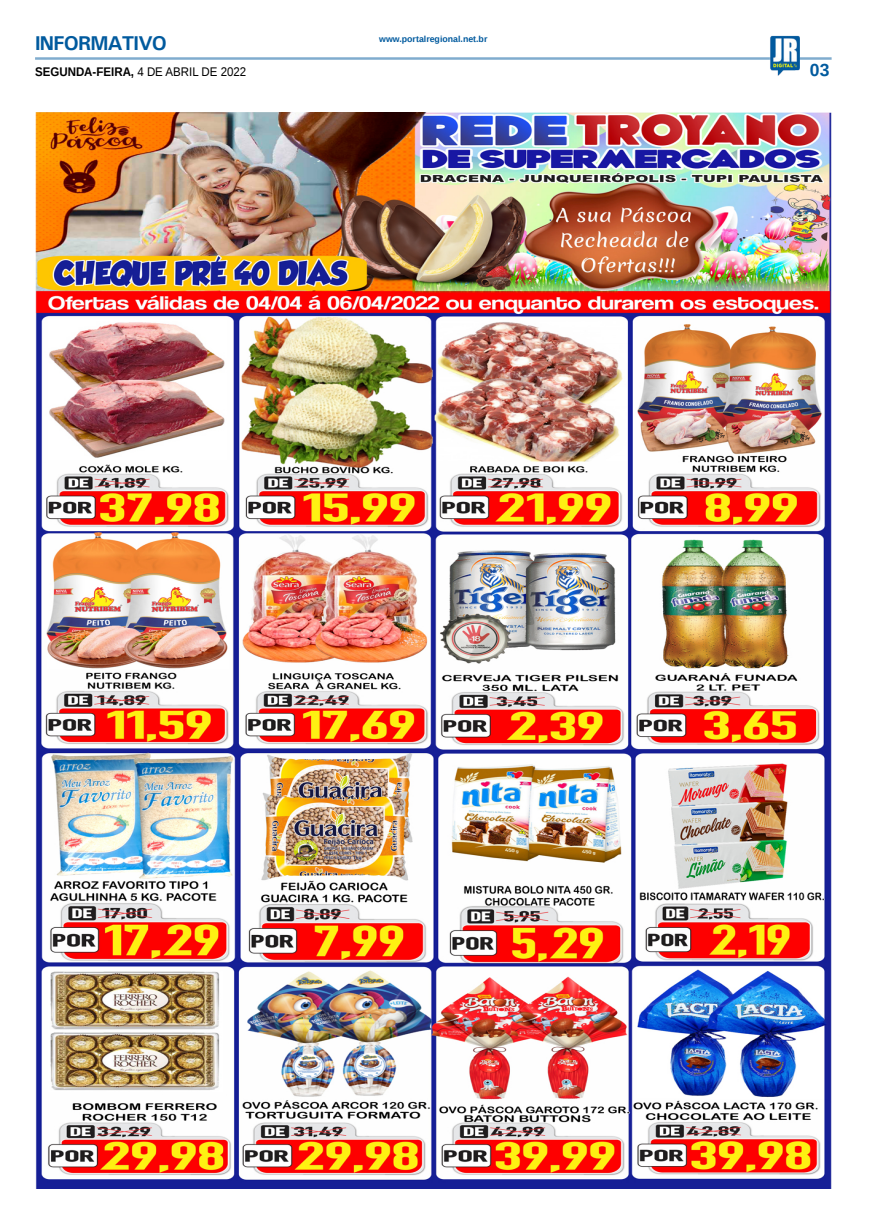
<style>
.page{position:relative;width:869px;height:1223px;background:#fff}
.page>*{position:absolute;margin:0;border:0;box-sizing:border-box;transform-origin:0 0}
.TITULO_PG{font:700 20px "Univers";letter-spacing:-.04em;color:#005a9e}
.TÍTULO{font:700 17.5px "Liberation Sans";color:#005a9e}
.DATA_PG{font:700 12.5px "Liberation Sans";color:#000;scale:.92 1}
.DATA_PG-2{font:700 8.75px "Liberation Sans";color:#005a9e}
.s1{font-weight:400}
</style>
<div class="page">
<hr style="left:35px;top:57px;width:796px;height:3px;background:#005a9e">
<img style="left:769px;top:36px;width:30px;height:40px">
<img style="left:35px;top:112px;width:796px;height:1076px">
<p class="TITULO_PG" style="left:35px;top:31px;width:133px">INFORMATIVO</p>
<p class="DATA_PG" style="left:35px;top:63px;width:231px">SEGUNDA-FEIRA, <span class="s1">4 DE ABRIL DE 2022</span></p>
<p class="DATA_PG-2" style="left:379px;top:33px;width:110px">www.portalregional.net.br</p>
<p class="TÍTULO" style="left:809px;top:58px;width:21px">03</p>
</div>
